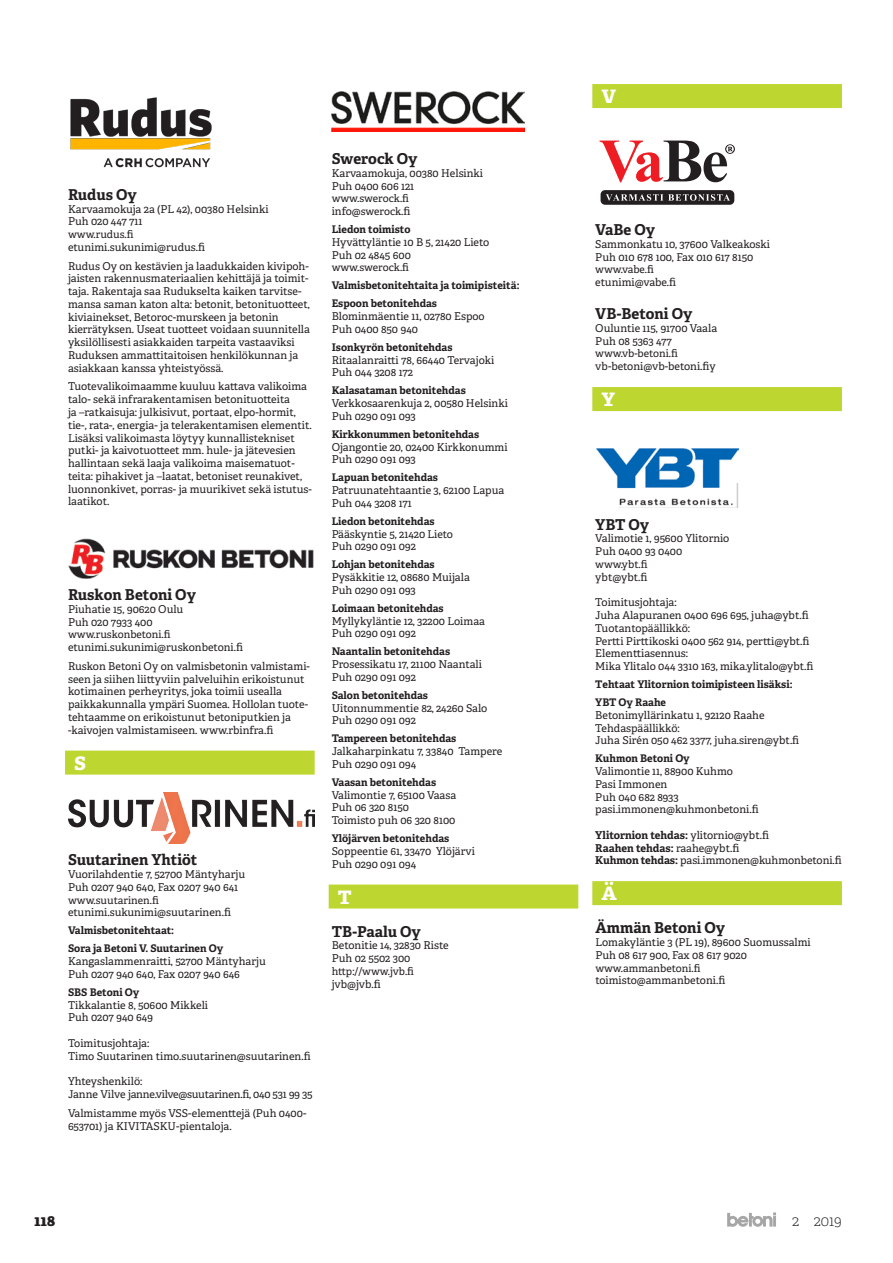
<style>
.page{position:relative;width:893px;height:1263px;background:#fff}
.page>*{position:absolute;margin:0;border:0;box-sizing:border-box;transform-origin:0 0}
.t1{font:700 24px "Adelle";color:#fff}
.t2{font:700 15px "Adelle";color:#231f20}
.t3{font:100 15px "Adelle";color:#231f20}
.t4{font:800 15px "Adelle";color:#231f20}
.t5{font:10.8px/12.8px "Adelle";color:#231f20}
.t6{font:10.8px/12.8px "Adelle";letter-spacing:-.02em;color:#231f20}
.t7{font:700 10.5px/18px "Adelle";color:#231f20}
.t8{font:10.5px "Adelle";color:#231f20}
.s1{font-size:10.5px}
.s2{font-weight:400}
.s3{font-weight:700}
</style>
<div class="page">
<svg style="left:727px;top:1212px;width:49px;height:15px"></svg>
<div style="left:65px;top:751px;width:250px;height:24px;background:#bed630"></div>
<img style="left:70px;top:97px;width:142px;height:71px">
<img style="left:68px;top:538px;width:246px;height:40px">
<img style="left:68px;top:793px;width:247px;height:50px">
<div style="left:329px;top:884px;width:249px;height:24px;background:#bed630"></div>
<img style="left:332px;top:91px;width:192px;height:40px">
<div style="left:592px;top:84px;width:250px;height:24px;background:#bed630"></div>
<div style="left:592px;top:387px;width:250px;height:24px;background:#bed630"></div>
<div style="left:592px;top:881px;width:250px;height:24px;background:#bed630"></div>
<div style="left:601px;top:190px;width:133px;height:15px;background:#231f20;border-radius:5px"></div>
<svg style="left:606px;top:194px;width:124px;height:7px"></svg>
<svg style="left:599px;top:141px;width:136px;height:41px"></svg>
<img style="left:596px;top:448px;width:143px;height:60px">
<p class="t2" style="left:68px;top:185px;width:70px">Rudus Oy</p>
<p class="t5" style="left:68px;top:203px;width:202px">Karvaamokuja 2a (PL 42), 00380 Helsinki<br>Puh 020 447 711</p>
<p class="t8" style="left:68px;top:228px;width:67px">www.rudus.fi</p>
<p class="t5" style="left:68px;top:238px;width:242px;line-height:18.8px">etunimi.sukunimi@rudus.fi<br>Rudus Oy on kestävien ja laadukkaiden kivipoh-</p>
<p class="t5" style="left:68px;top:272px;width:243px">jaisten rakennusmateriaalien kehittäjä ja toimit&shy;taja. Rakentaja saa Rudukselta kaiken tarvitse&shy;mansa saman katon alta: betonit, betonituotteet, kiviainekset, Betoroc-murskeen ja betonin kierrätyksen. Useat tuotteet voidaan suunnitella yksilöllisesti asiakkaiden tarpeita vastaaviksi Ruduksen ammattitaitoisen henkilökunnan ja asiakkaan kanssa yhteistyössä.</p>
<p class="t5" style="left:68px;top:380px;width:245px">Tuotevalikoimaamme kuuluu kattava valikoima talo- sekä infrarakentamisen betonituotteita<br>ja –ratkaisuja: julkisivut, portaat, elpo-hormit, tie-, rata-, energia- ja telerakentamisen elementit.<br>Lisäksi valikoimasta löytyy kunnallistekniset putki- ja kaivotuotteet mm. hule- ja jätevesien hallintaan sekä laaja valikoima maisematuot&shy;teita: pihakivet ja –laatat, betoniset reunakivet, luonnonkivet, porras- ja muurikivet sekä istutus&shy;laatikot.</p>
<p class="t2" style="left:68px;top:585px;width:129px">Ruskon Betoni Oy</p>
<p class="t5" style="left:68px;top:603px;width:117px">Piuhatie 15, 90620 Oulu<br>Puh 020 7933 400</p>
<p class="t8" style="left:68px;top:628px;width:104px">www.ruskonbetoni.fi</p>
<p class="t5" style="left:68px;top:638px;width:243px;line-height:18.8px">etunimi.sukunimi@ruskonbetoni.fi<br>Ruskon Betoni Oy on valmisbetonin valmistami-</p>
<p class="t5" style="left:68px;top:673px;width:242px">seen ja siihen liittyviin palveluihin erikoistunut kotimainen perheyritys, joka toimii usealla paikkakunnalla ympäri Suomea. Hollolan tuote&shy;tehtaamme on erikoistunut betoniputkien ja -kaivojen valmistamiseen. www.rbinfra.fi</p>
<p class="t1" style="left:74px;top:746px;width:13px">s</p>
<p class="t2" style="left:68px;top:850px;width:131px">Suutarinen Yhtiöt</p>
<p class="t5" style="left:68px;top:868px;width:179px">Vuorilahdentie 7, 52700 Mäntyharju<br>Puh 0207 940 640, Fax 0207 940 641</p>
<p class="t8" style="left:68px;top:893px;width:92px">www.suutarinen.fi</p>
<p class="t5" style="left:68px;top:906px;width:164px">etunimi.sukunimi@suutarinen.fi</p>
<p class="t7" style="left:68px;top:922px;width:157px">Valmisbetonitehtaat:<br>Sora ja Betoni V. Suutarinen Oy</p>
<p class="t5" style="left:68px;top:955px;width:199px">Kangaslammenraitti, 52700 Mäntyharju<br>Puh 0207 940 640, Fax 0207 940 646</p>
<p class="t7" style="left:68px;top:983px;width:73px">SBS Betoni Oy</p>
<p class="t5" style="left:68px;top:999px;width:142px">Tikkalantie 8, 50600 Mikkeli<br>Puh 0207 940 649</p>
<p class="t5" style="left:68px;top:1037px;width:244px">Toimitusjohtaja:<br>Timo Suutarinen timo.suutarinen@suutarinen.fi</p>
<p class="t6" style="left:68px;top:1075px;width:246px">Yhteyshenkilö:<br>Janne Vilve janne.vilve@suutarinen.fi, 040 531 99 35</p>
<p class="t5" style="left:68px;top:1107px;width:240px">Valmistamme myös VSS-elementtejä (Puh 0400-<br>653701) ja KIVITASKU-pientaloja.</p>
<p class="t2" style="left:332px;top:149px;width:87px">Swerock Oy</p>
<p class="t5" style="left:332px;top:167px;width:153px">Karvaamokuja, 00380 Helsinki<br>Puh 0400 606 121</p>
<p class="t8" style="left:332px;top:192px;width:79px">www.swerock.fi</p>
<p class="t5" style="left:332px;top:205px;width:80px">info@<span class="s1">swerock</span>.fi</p>
<p class="t7" style="left:332px;top:220px;width:80px">Liedon toimisto</p>
<p class="t5" style="left:332px;top:236px;width:159px">Hyvättyläntie 10 B 5, 21420 Lieto<br>Puh 02 4845 600</p>
<p class="t7" style="left:332px;top:259px;width:189px"><span class="s2">www.swerock.fi<br></span>Valmisbetonitehtaita ja toimipisteitä:<br>Espoon betonitehdas</p>
<p class="t5" style="left:332px;top:310px;width:155px">Blominmäentie 11, 02780 Espoo<br>Puh 0400 850 940</p>
<p class="t7" style="left:332px;top:338px;width:122px">Isonkyrön betonitehdas</p>
<p class="t5" style="left:332px;top:354px;width:164px">Ritaalanraitti 78, 66440 Tervajoki<br>Puh 044 3208 172</p>
<p class="t7" style="left:332px;top:382px;width:136px">Kalasataman betonitehdas</p>
<p class="t5" style="left:332px;top:397px;width:178px">Verkkosaarenkuja 2, 00580 Helsinki<br>Puh 0290 091 093</p>
<p class="t7" style="left:332px;top:425px;width:149px">Kirkkonummen betonitehdas</p>
<p class="t5" style="left:332px;top:441px;width:177px">Ojangontie 20, 02400 Kirkkonummi<br>Puh 0290 091 093</p>
<p class="t7" style="left:332px;top:469px;width:108px">Lapuan betonitehdas</p>
<p class="t5" style="left:332px;top:484px;width:174px">Patruunatehtaantie 3, 62100 Lapua<br>Puh 044 3208 171</p>
<p class="t7" style="left:332px;top:512px;width:104px">Liedon betonitehdas</p>
<p class="t5" style="left:332px;top:528px;width:123px">Pääskyntie 5, 21420 Lieto<br>Puh 0290 091 092</p>
<p class="t7" style="left:332px;top:556px;width:105px">Lohjan betonitehdas</p>
<p class="t5" style="left:332px;top:571px;width:140px">Pysäkkitie 12, 08680 Muijala<br>Puh 0290 091 093</p>
<p class="t7" style="left:332px;top:599px;width:114px">Loimaan betonitehdas</p>
<p class="t5" style="left:332px;top:615px;width:155px">Myllykyläntie 12, 32200 Loimaa<br>Puh 0290 091 092</p>
<p class="t7" style="left:332px;top:643px;width:120px">Naantalin betonitehdas</p>
<p class="t5" style="left:332px;top:658px;width:152px">Prosessikatu 17, 21100 Naantali<br>Puh 0290 091 092</p>
<p class="t7" style="left:332px;top:686px;width:98px">Salon betonitehdas</p>
<p class="t5" style="left:332px;top:702px;width:157px">Uitonnummentie 82, 24260 Salo<br>Puh 0290 091 092</p>
<p class="t7" style="left:332px;top:730px;width:126px">Tampereen betonitehdas</p>
<p class="t5" style="left:332px;top:745px;width:172px">Jalkaharpinkatu 7, 33840 Tampere<br>Puh 0290 091 094</p>
<p class="t7" style="left:332px;top:773px;width:106px">Vaasan betonitehdas</p>
<p class="t5" style="left:332px;top:789px;width:126px">Valimontie 7, 65100 Vaasa<br>Puh 06 320 8150<br>Toimisto puh 06 320 8100</p>
<p class="t7" style="left:332px;top:829px;width:119px">Ylöjärven betonitehdas</p>
<p class="t5" style="left:332px;top:845px;width:145px">Soppeentie 61, 33470 Ylöjärvi<br>Puh 0290 091 094</p>
<p class="t1" style="left:338px;top:880px;width:15px">T</p>
<p class="t2" style="left:332px;top:922px;width:91px">TB-Paalu Oy</p>
<p class="t5" style="left:332px;top:939px;width:118px">Betonitie 14, 32830 Riste<br>Puh 02 5502 300</p>
<p class="t8" style="left:332px;top:965px;width:84px">http://www.jvb.fi</p>
<p class="t5" style="left:332px;top:978px;width:50px">jvb@jvb.fi</p>
<p class="t1" style="left:601px;top:79px;width:16px">v</p>
<p class="t2" style="left:595px;top:220px;width:61px">VaBe Oy</p>
<p class="t5" style="left:595px;top:238px;width:176px">Sammonkatu 10, 37600 Valkeakoski<br>Puh 010 678 100, Fax 010 617 8150</p>
<p class="t8" style="left:595px;top:263px;width:60px">www.vabe.fi</p>
<p class="t5" style="left:595px;top:276px;width:82px">etunimi@vabe.fi</p>
<p class="t2" style="left:595px;top:304px;width:99px">VB-Betoni Oy</p>
<p class="t5" style="left:595px;top:322px;width:123px">Ouluntie 115, 91700 Vaala<br>Puh 08 5363 477</p>
<p class="t8" style="left:595px;top:347px;width:84px">www.vb-betoni.fi</p>
<p class="t5" style="left:595px;top:360px;width:122px">vb-betoni@vb-betoni.fiy</p>
<p class="t1" style="left:601px;top:382px;width:15px">y</p>
<p class="t2" style="left:595px;top:515px;width:55px">YBT Oy</p>
<p class="t5" style="left:595px;top:532px;width:136px">Valimotie 1, 95600 Ylitornio<br>Puh 0400 93 0400</p>
<p class="t8" style="left:595px;top:558px;width:54px">www.ybt.fi</p>
<p class="t5" style="left:595px;top:571px;width:54px">ybt@ybt.fi</p>
<p class="t5" style="left:595px;top:596px;width:220px">Toimitusjohtaja:<br>Juha Alapuranen 0400 696 695, juha@ybt.fi Tuotantopäällikkö:<br>Pertti Pirttikoski 0400 562 914, pertti@ybt.fi Elementtiasennus:<br>Mika Ylitalo 044 3310 163, mika.ylitalo@ybt.fi</p>
<p class="t7" style="left:595px;top:675px;width:199px">Tehtaat Ylitornion toimipisteen lisäksi:<br>YBT Oy Raahe</p>
<p class="t5" style="left:595px;top:709px;width:205px">Betonimyllärinkatu 1, 92120 Raahe<br>Tehdaspäällikkö:<br>Juha Sirén 050 462 3377, juha.siren@ybt.fi</p>
<p class="t7" style="left:595px;top:749px;width:96px">Kuhmon Betoni Oy</p>
<p class="t5" style="left:595px;top:765px;width:165px">Valimontie 11, 88900 Kuhmo<br>Pasi Immonen<br>Puh 040 682 8933 pasi.immonen@kuhmonbetoni.fi</p>
<p class="t5" style="left:595px;top:829px;width:248px"><span class="s3">Ylitornion tehdas:</span> ylitornio@ybt.fi<br><span class="s3">Raahen tehdas:</span> raahe@ybt.fi<br><span class="s3">Kuhmon tehdas:</span> pasi.immonen@kuhmonbetoni.fi</p>
<p class="t1" style="left:601px;top:876px;width:15px">ä</p>
<p class="t2" style="left:595px;top:918px;width:131px">Ämmän Betoni Oy</p>
<p class="t5" style="left:595px;top:936px;width:217px">Lomakyläntie 3 (PL 19), 89600 Suomussalmi<br>Puh 08 617 900, Fax 08 617 9020</p>
<p class="t8" style="left:595px;top:961px;width:107px">www.ammanbetoni.fi</p>
<p class="t5" style="left:595px;top:974px;width:131px">toimisto@ammanbetoni.fi</p>
<h2 class="t4" style="left:34px;top:1211px;width:23px">118</h2>
<h2 class="t3" style="left:792px;top:1211px;width:51px">2 2019</h2>
</div>
